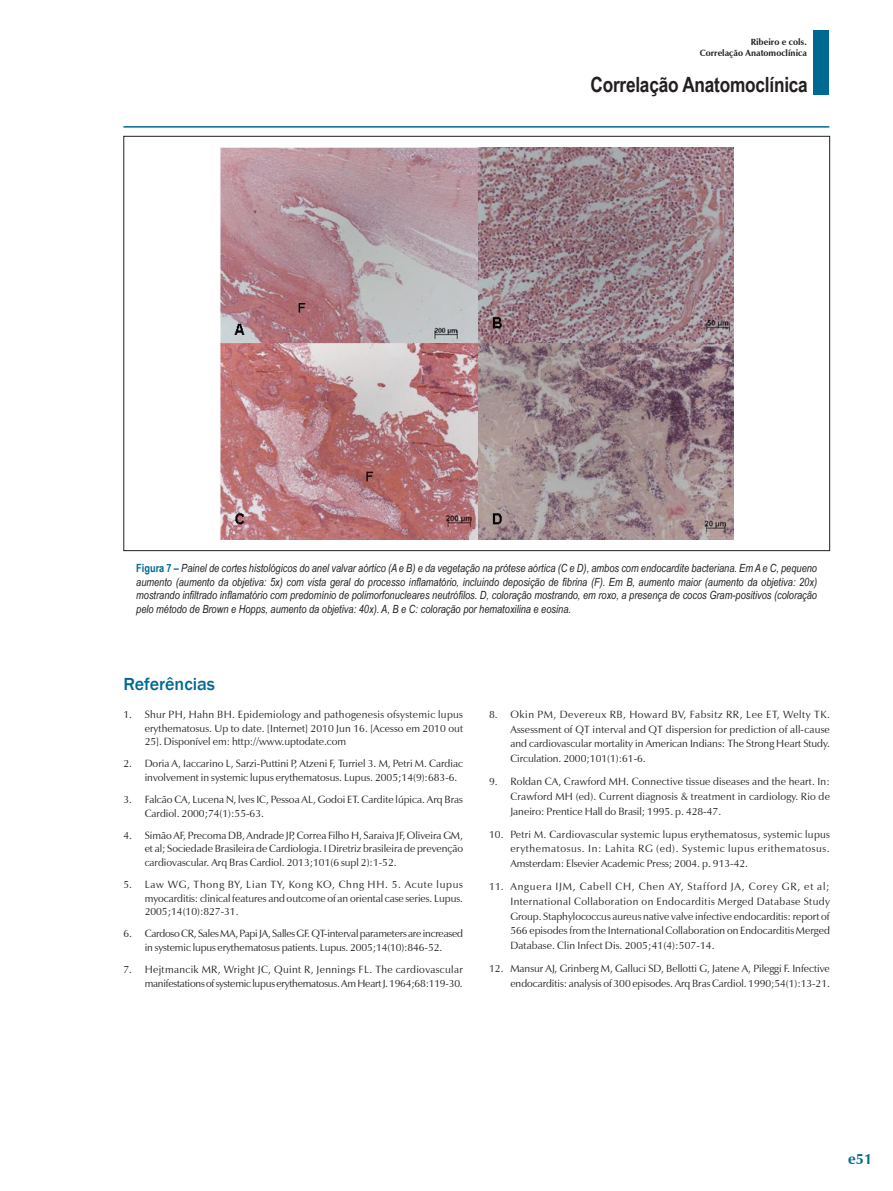
<style>
.page{position:relative;width:893px;height:1191px;background:#fff}
.page>*{position:absolute;margin:0;border:0;box-sizing:border-box;transform-origin:0 0}
.t1{font:700 21px "Arial Narrow";letter-spacing:-.01em;color:#231f20}
._02_-_TITULO_-_MATER{font:500 18px "Franklin Gothic";color:#006991}
.t2{font:700 15px "Zapf Humanist 601 BT";color:#006991}
._06_-_LEGENDA_FIGURA{font:italic 11.25px/13.5px "Arial Narrow";color:#231f20;text-align:justify}
._05_-_REFERENCIAS{font:10.5px/14.7px "Zapf Humanist 601 BT";color:#231f20;text-align:justify}
._05_-_REFERENCIAS-2{font:10.5px/13.6px "Zapf Humanist 601 BT";letter-spacing:-.02em;color:#231f20;text-align:center}
.t3{font:700 9px "Zapf Humanist 601 BT";color:#231f20}
.s1{font-weight:700;font-style:normal;color:#006991}
</style>
<div class="page">
<hr style="left:123px;top:126px;width:706px;height:2px;background:#006991">
<div style="left:813px;top:30px;width:16px;height:64px;background:#006991"></div>
<img style="left:220px;top:147px;width:514px;height:393px">
<p class="t3" style="left:751px;top:36px;width:58px">Ribeiro e cols.</p>
<p class="t3" style="left:700px;top:47px;width:109px">Correlação Anatomoclínica</p>
<h1 class="t1" style="left:590px;top:69px;width:219px">Correlação Anatomoclínica</h1>
<p class="_06_-_LEGENDA_FIGURA" style="left:136px;top:561px;width:682px"><span class="s1">Figura 7 –</span> Painel de cortes histológicos do anel valvar aórtico (A e B) e da vegetação na prótese aórtica (C e D), ambos com endocardite bacteriana. Em A e C, pequeno aumento (aumento da objetiva: 5x) com vista geral do processo inflamatório, incluindo deposição de fibrina (F). Em B, aumento maior (aumento da objetiva: 20x) mostrando infiltrado inflamatório com predomínio de polimorfonucleares neutrófilos. D, coloração mostrando, em roxo, a presença de cocos Gram-positivos (coloração pelo método de Brown e Hopps, aumento da objetiva: 40x). A, B e C: coloração por hematoxilina e eosina.</p>
<p class="_02_-_TITULO_-_MATER" style="left:123px;top:673px;width:93px">Referências</p>
<p class="_05_-_REFERENCIAS" style="left:145px;top:707px;width:320px;line-height:13.6px;text-indent:-21px">1. Shur PH, Hahn BH. Epidemiology and pathogenesis ofsystemic lupus erythematosus. Up to date. [Internet] 2010 Jun 16. [Acesso em 2010 out 25]. Disponível em: http://www.uptodate.com</p>
<p class="_05_-_REFERENCIAS" style="left:145px;top:757px;width:320px;line-height:13.6px;text-indent:-21px">2. Doria A, Iaccarino L, Sarzi-Puttini P, Atzeni F, Turriel 3. M, Petri M. Cardiac involvement in systemic lupus erythematosus. Lupus. 2005;14(9):683-6.</p>
<p class="_05_-_REFERENCIAS" style="left:145px;top:792px;width:320px;line-height:13.6px;text-indent:-21px">3. Falcão CA, Lucena N, lves IC, Pessoa AL, Godoi ET. Cardite lúpica. Arq Bras<br>Cardiol. 2000;74(1):55-63.</p>
<p class="_05_-_REFERENCIAS" style="left:145px;top:828px;width:320px;line-height:13.6px;text-indent:-21px">4. Simão AF, Precoma DB, Andrade JP, Correa Filho H, Saraiva JF, Oliveira GM, et al; Sociedade Brasileira de Cardiologia. I Diretriz brasileira de prevenção cardiovascular. Arq Bras Cardiol. 2013;101(6 supl 2):1-52.</p>
<p class="_05_-_REFERENCIAS" style="left:145px;top:877px;width:320px;line-height:13.6px;text-indent:-21px">5. Law WG, Thong BY, Lian TY, Kong KO, Chng HH. 5. Acute lupus myocarditis: clinical features and outcome of an oriental case series. Lupus.<br>2005;14(10):827-31.</p>
<p class="_05_-_REFERENCIAS-2" style="left:123px;top:927px;width:341px">6. Cardoso CR, Sales MA, Papi JA, Salles GF. QT-interval parameters are increased in systemic lupus erythematosus patients. Lupus. 2005;14(10):846-52.</p>
<p class="_05_-_REFERENCIAS-2" style="left:123px;top:962px;width:341px;text-align:right">7. Hejtmancik MR, Wright JC, Quint R, Jennings FL. The cardiovascular manifestations of systemic lupus erythematosus. Am Heart J. 1964;68:119-30.</p>
<p class="_05_-_REFERENCIAS" style="left:510px;top:707px;width:321px;text-indent:-21px">8. Okin PM, Devereux RB, Howard BV, Fabsitz RR, Lee ET, Welty TK.<br>Assessment of QT interval and QT dispersion for prediction of all-cause and cardiovascular mortality in American Indians: The Strong Heart Study.<br>Circulation. 2000;101(1):61-6.</p>
<p class="_05_-_REFERENCIAS" style="left:510px;top:774px;width:321px;text-indent:-21px">9. Roldan CA, Crawford MH. Connective tissue diseases and the heart. In:<br>Crawford MH (ed). Current diagnosis &amp; treatment in cardiology. Rio de Janeiro: Prentice Hall do Brasil; 1995. p. 428-47.</p>
<p class="_05_-_REFERENCIAS" style="left:510px;top:826px;width:321px;text-indent:-21px">10. Petri M. Cardiovascular systemic lupus erythematosus, systemic lupus erythematosus. In: Lahita RG (ed). Systemic lupus erithematosus.<br>Amsterdam: Elsevier Academic Press; 2004. p. 913-42.</p>
<p class="_05_-_REFERENCIAS" style="left:510px;top:879px;width:321px;text-indent:-21px">11. Anguera IJM, Cabell CH, Chen AY, Stafford JA, Corey GR, et al; International Collaboration on Endocarditis Merged Database Study Group. Staphylococcus aureus native valve infective endocarditis: report of 566 episodes from the International Collaboration on Endocarditis Merged Database. Clin Infect Dis. 2005;41(4):507-14.</p>
<p class="_05_-_REFERENCIAS" style="left:489px;top:961px;width:342px;text-align:right">12. Mansur AJ, Grinberg M, Galluci SD, Bellotti G, Jatene A, Pileggi F. Infective endocarditis: analysis of 300 episodes. Arq Bras Cardiol. 1990;54(1):13-21.</p>
<h3 class="t2" style="left:848px;top:1149px;width:26px">e51</h3>
</div>
